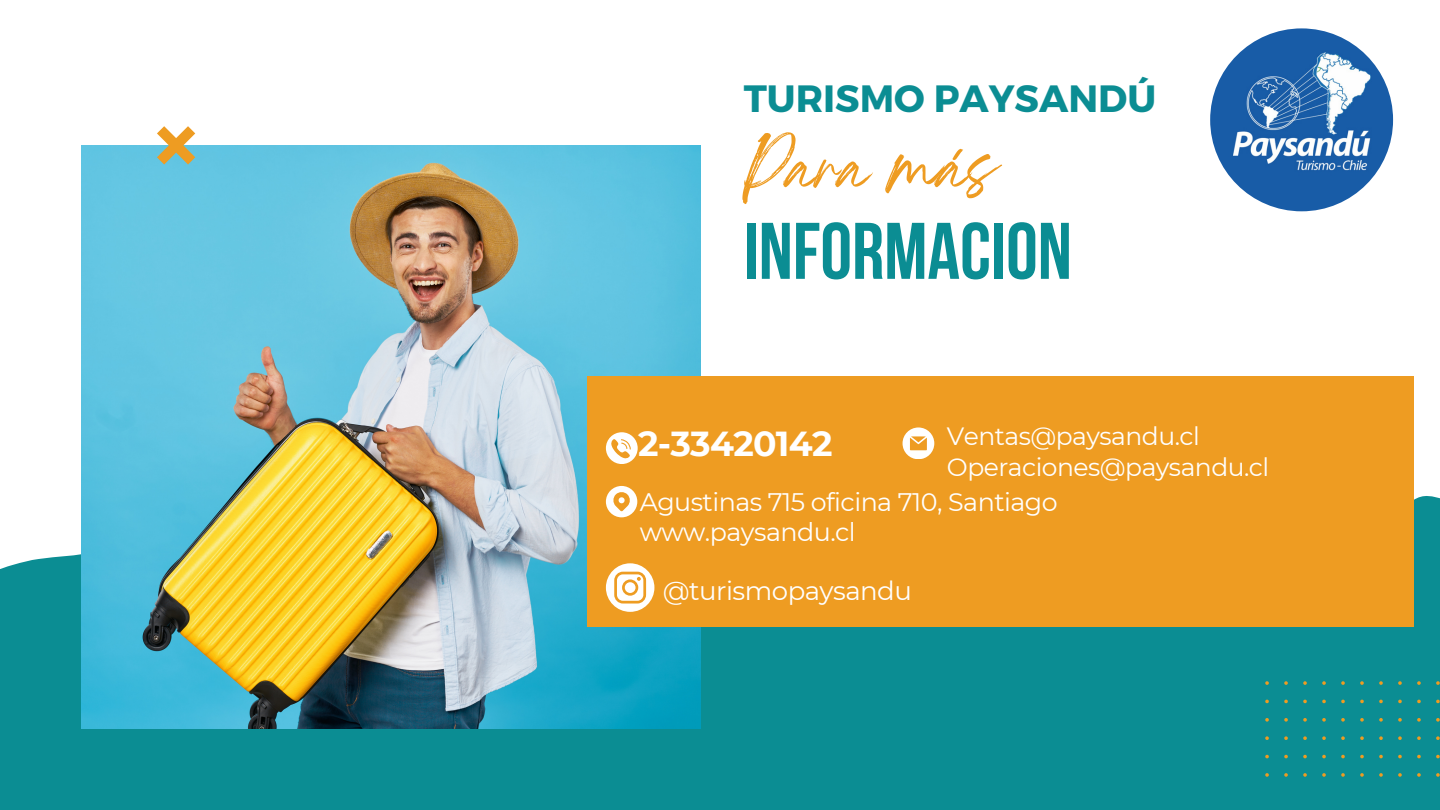
<style>
.page{position:relative;width:1440px;height:810px;background:#fff}
.page>*{position:absolute;margin:0;border:0;box-sizing:border-box;transform-origin:0 0}
.t1{font:700 80px "Bebas Neue";color:#0b8d93}
.t2{font:55px "Breathing";color:#ee9c22}
.t3{font:700 38px "Montserrat";color:#0b8d93}
.t4{font:700 34.7px "Montserrat";letter-spacing:-.02em;color:#fff}
.t5{font:26px "Montserrat";letter-spacing:-.02em;color:#fff}
.t6{font:25.3px "Montserrat";letter-spacing:-.02em;color:#fff}
.t7{font:25px "Montserrat";letter-spacing:-.02em;color:#fff}
</style>
<div class="page">
<div style="left:0;top:437px;width:1440px;height:373px;background:#0b8d93"></div>
<img style="left:81px;top:145px;width:619px;height:584px">
<div style="left:587px;top:376px;width:826px;height:251px;background:#ee9c22"></div>
<svg style="left:606px;top:432px;width:31px;height:32px"></svg>
<svg style="left:903px;top:427px;width:31px;height:32px"></svg>
<svg style="left:606px;top:486px;width:31px;height:31px"></svg>
<svg style="left:157px;top:126px;width:38px;height:38px"></svg>
<div style="left:1265px;top:681px;width:175px;height:96px;background:#0b8d93"></div>
<img style="left:1210px;top:28px;width:183px;height:183px;border-radius:50%">
<svg style="left:606px;top:563px;width:48px;height:49px"></svg>
<h3 class="t3" style="left:744px;top:74px;width:414px">TURISMO PAYSANDÚ</h3>
<h2 class="t2" style="left:744px;top:151px;width:255px">Para más</h2>
<p class="t1" style="left:744px;top:219px;width:330px">INFORMACION</p>
<h1 class="t4" style="left:638px;top:422px;width:196px">2-33420142</h1>
<p class="t7" style="left:947px;top:421px;width:254px">Ventas@paysandu.cl</p>
<p class="t7" style="left:947px;top:452px;width:324px">Operaciones@paysandu.cl</p>
<h4 class="t6" style="left:640px;top:486px;width:419px">Agustinas 715 oficina 710, Santiago</h4>
<p class="t6" style="left:640px;top:517px;width:218px">www.paysandu.cl</p>
<p class="t5" style="left:663px;top:574px;width:250px">@turismopaysandu</p>
</div>
